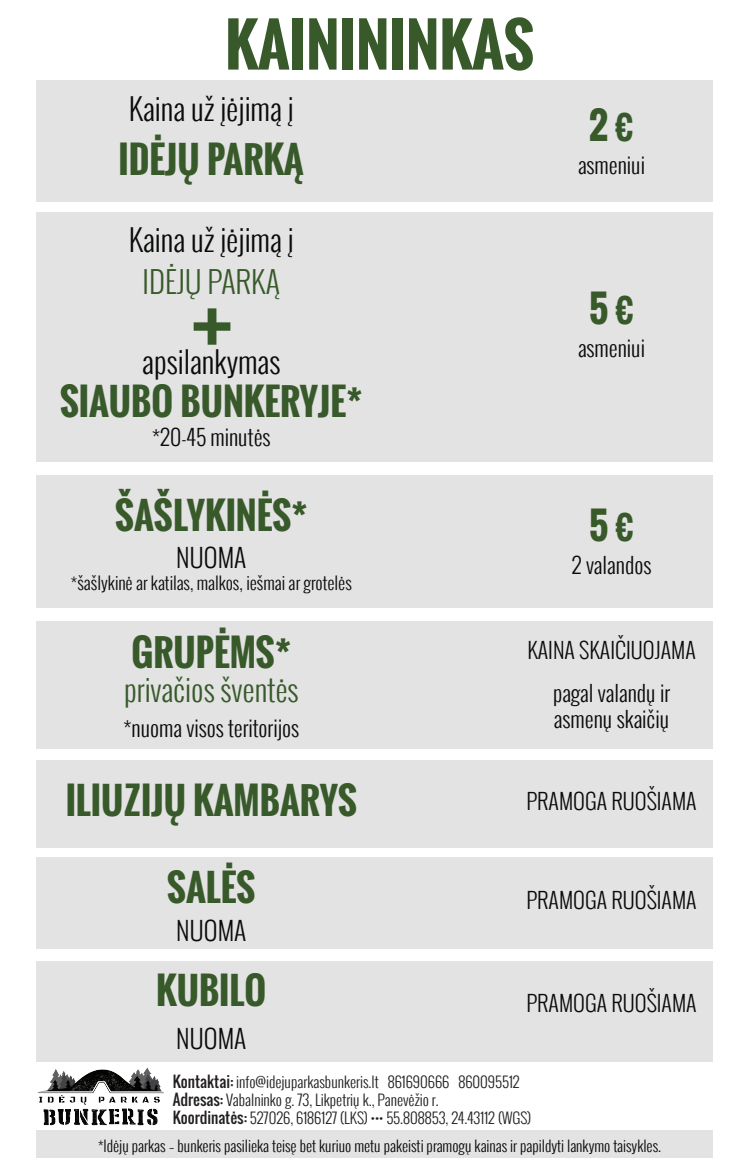
<style>
.page{position:relative;width:745px;height:1172px;background:#fff}
.page>*{position:absolute;margin:0;border:0;box-sizing:border-box;transform-origin:0 0}
.t1{font:300 149px "Oswald";color:#38592a}
.t2{font:700 58.25px "Oswald";color:#38592a}
.t3{font:700 36.38px "Oswald";color:#38592a}
.t4{font:300 30px "Oswald";color:#38592a}
.t5{font:300 29.88px "Oswald";color:#0a0c0a}
.t6{font:300 25.5px "Oswald";color:#0a0c0a}
.t7{font:300 21.88px/26.2px "Oswald";color:#0a0c0a}
.t8{font:300 17.5px "Oswald";color:#0a0c0a}
.t9{font:300 15px/18px "Oswald";color:#231f20}
.t10{font:300 15px "Oswald";color:#0a0c0a}
.s1{font-weight:400}
</style>
<div class="page">
<div style="left:37px;top:621px;width:675px;height:128px;background:#e2e3e2"></div>
<div style="left:37px;top:1130px;width:675px;height:27px;background:#e2e3e2"></div>
<div style="left:37px;top:80px;width:675px;height:122px;background:#e2e3e2"></div>
<div style="left:37px;top:474px;width:675px;height:133px;background:#e2e3e2"></div>
<div style="left:37px;top:212px;width:675px;height:250px;background:#e2e3e2"></div>
<div style="left:37px;top:759px;width:675px;height:88px;background:#e2e3e2"></div>
<div style="left:37px;top:857px;width:675px;height:91px;background:#e2e3e2"></div>
<div style="left:37px;top:960px;width:675px;height:101px;background:#e2e3e2"></div>
<img style="left:36px;top:1011px;width:151px;height:147px">
<h2 class="t2" style="left:225px;top:1px;width:310px">KAINININKAS</h2>
<h3 class="t5" style="left:129px;top:87px;width:166px">Kaina už įėjimą į</h3>
<h3 class="t3" style="left:118px;top:132px;width:187px">IDĖJŲ PARKĄ</h3>
<h3 class="t5" style="left:129px;top:218px;width:166px">Kaina už įėjimą į</h3>
<h3 class="t4" style="left:142px;top:259px;width:139px">IDĖJŲ PARKĄ</h3>
<h1 class="t1" style="left:187px;top:202px;width:49px">+</h1>
<h3 class="t5" style="left:142px;top:340px;width:139px">apsilankymas</h3>
<h3 class="t3" style="left:60px;top:374px;width:303px">SIAUBO BUNKERYJE*</h3>
<h3 class="t7" style="left:152px;top:423px;width:120px">*20-45 minutės</h3>
<h3 class="t3" style="left:115px;top:488px;width:194px">ŠAŠLYKINĖS*</h3>
<h3 class="t6" style="left:176px;top:539px;width:72px">NUOMA</h3>
<p class="t8" style="left:71px;top:569px;width:282px">*šašlykinė ar katilas, malkos, iešmai ar grotelės</p>
<h3 class="t3" style="left:588px;top:98px;width:46px">2 €</h3>
<h3 class="t7" style="left:577px;top:152px;width:69px">asmeniui</h3>
<h3 class="t3" style="left:588px;top:281px;width:47px">5 €</h3>
<h3 class="t7" style="left:577px;top:335px;width:69px">asmeniui</h3>
<h3 class="t3" style="left:588px;top:498px;width:47px">5 €</h3>
<h3 class="t7" style="left:571px;top:552px;width:81px">2 valandos</h3>
<h3 class="t3" style="left:131px;top:625px;width:161px">GRUPĖMS*</h3>
<h3 class="t4" style="left:124px;top:667px;width:176px">privačios šventės</h3>
<h3 class="t7" style="left:123px;top:714px;width:177px">*nuoma visos teritorijos</h3>
<h3 class="t3" style="left:66px;top:773px;width:292px">ILIUZIJŲ KAMBARYS</h3>
<h3 class="t3" style="left:167px;top:860px;width:89px">SALĖS</h3>
<h3 class="t6" style="left:176px;top:911px;width:72px">NUOMA</h3>
<h3 class="t3" style="left:156px;top:963px;width:111px">KUBILO</h3>
<h3 class="t6" style="left:176px;top:1019px;width:72px">NUOMA</h3>
<h3 class="t7" style="left:527px;top:636px;width:170px">KAINA SKAIČIUOJAMA</h3>
<h3 class="t7" style="left:552px;top:679px;width:118px">pagal valandų ir asmenų skaičių</h3>
<h3 class="t7" style="left:526px;top:787px;width:171px">PRAMOGA RUOŠIAMA</h3>
<h3 class="t7" style="left:526px;top:886px;width:171px">PRAMOGA RUOŠIAMA</h3>
<h3 class="t7" style="left:526px;top:989px;width:171px">PRAMOGA RUOŠIAMA</h3>
<p class="t9" style="left:173px;top:1072px;width:360px"><span class="s1">Kontaktai:</span> info@idejuparkasbunkeris.lt 861690666 860095512<br><span class="s1">Adresas:</span> Vabalninko g. 73, Likpetrių k., Panevėžio r.<br><span class="s1">Koordinatės:</span> 527026, 6186127 (LKS) ••• 55.808853, 24.43112 (WGS)</p>
<p class="t10" style="left:98px;top:1134px;width:564px">*Idėjų parkas – bunkeris pasilieka teisę bet kuriuo metu pakeisti pramogų kainas ir papildyti lankymo taisykles.</p>
</div>
